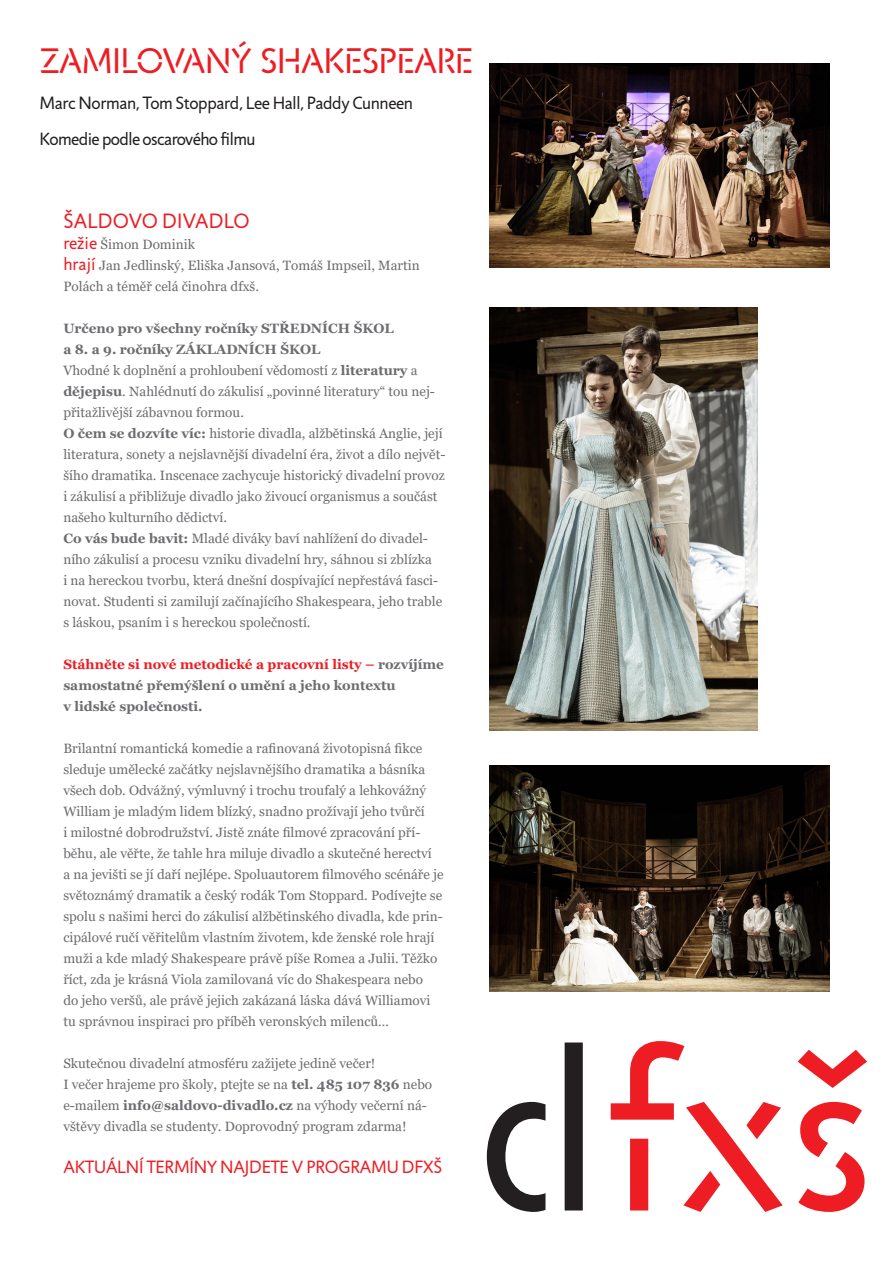
<style>
.page{position:relative;width:893px;height:1263px;background:#fff}
.page>*{position:absolute;margin:0;border:0;box-sizing:border-box;transform-origin:0 0}
.t1{font:232.95px "Jigsaw Stencil";color:#ee1d23}
.t2{font:36px "Jigsaw Stencil";letter-spacing:-.02em;color:#ee1d23}
.t3{font:21px "Jigsaw";letter-spacing:.01em;color:#ee1d23}
.t4{font:18px "Jigsaw";letter-spacing:-.02em;color:#231f20}
.t5{font:18px "Jigsaw";letter-spacing:-.01em;color:#ee1d23}
.t6{font:13.5px/21px "Georgia";color:#6c6d70}
.t7{font:700 13.5px/21px "Georgia";color:#6c6d70}
.s1{font-family:"Jigsaw";font-size:18px;color:#ee1d23}
.s2{font-weight:700}
.s3{color:#ee1d23}
.s4{color:#231f20}
</style>
<div class="page">
<img style="left:489px;top:64px;width:340px;height:204px">
<img style="left:489px;top:308px;width:269px;height:422px">
<img style="left:489px;top:766px;width:340px;height:226px">
<p class="t2" style="left:40px;top:41px;width:435px">ZAMILOVANÝ SHAKESPEARE</p>
<p class="t4" style="left:39px;top:93px;width:375px">Marc Norman, Tom Stoppard, Lee Hall, Paddy Cunneen</p>
<p class="t4" style="left:39px;top:129px;width:218px">Komedie podle oscarového filmu</p>
<p class="t3" style="left:63px;top:208px;width:188px">ŠALDOVO DIVADLO</p>
<p class="t6" style="left:63px;top:234px;width:133px"><span class="s1">režie</span> Šimon Dominik</p>
<p class="t6" style="left:63px;top:255px;width:358px"><span class="s1">hrají</span> Jan Jedlinský, Eliška Jansová, Tomáš Impseil, Martin<br>Polách a téměř celá činohra dfxš.</p>
<p class="t7" style="left:63px;top:317px;width:332px">Určeno pro všechny ročníky STŘEDNÍCH ŠKOL</p>
<p class="t7" style="left:63px;top:338px;width:259px">a 8. a 9. ročníky ZÁKLADNÍCH Š KOL</p>
<p class="t6" style="left:63px;top:360px;width:373px">Vhodné k doplnění a prohloubení vědomostí z <span class="s2">literatury</span> a <span class="s2">dějepisu</span>. Nahlédnutí do zákulisí „povinné literatury“ tou nej&shy;přitažlivější zábavnou formou.</p>
<p class="t6" style="left:63px;top:423px;width:384px"><span class="s2">O čem se dozvíte víc:</span> historie divadla, alžbětinská Anglie, její literatura, sonety a nejslavnější divadelní éra, život a dílo největ&shy;šího dramatika. Inscenace zachycuje historický divadelní provoz i zákulisí a přibližuje divadlo jako živoucí organismus a součást našeho kulturního dědictví.</p>
<p class="t6" style="left:63px;top:528px;width:380px"><span class="s2">Co vás bude bavit:</span> Mladé diváky baví nahlížení do divadel&shy;ního zákulisí a procesu vzniku divadelní hry, sáhnou si zblízka<br>i na hereckou tvorbu, která dnešní dospívající nepřestává fasci&shy;novat. Studenti si zamilují začínajícího Shakespeara, jeho trable s láskou, psaním i s hereckou společností.</p>
<p class="t7" style="left:63px;top:653px;width:382px"><span class="s3">Stáhněte si nové metodické a pracovní listy –</span> rozvíjíme samostatné přemýšlení o umění a jeho kontextu</p>
<p class="t7" style="left:63px;top:695px;width:141px">v lidské společnosti.</p>
<p class="t6" style="left:63px;top:738px;width:382px">Brilantní romantická komedie a rafinovaná životopisná fikce sleduje umělecké začátky nejslavnějšího dramatika a básníka všech dob. Odvážný, výmluvný i trochu troufalý a lehkovážný William je mladým lidem blízký, snadno prožívají jeho tvůrčí<br>i milostné dobrodružství. Jistě znáte filmové zpracování pří&shy;běhu, ale věřte, že tahle hra miluje divadlo a skutečné herectví<br>a na jevišti se jí daří nejlépe. Spoluautorem filmového scénáře je světoznámý dramatik a český rodák Tom Stoppard. Podívejte se spolu s našimi herci do zákulisí alžbětinského divadla, kde prin&shy;cipálové ručí věřitelům vlastním životem, kde ženské role hrají muži a kde mladý Shakespeare právě píše Romea a Julii. Těžko říct, zda je krásná Viola zamilovaná víc do Shakespeara nebo<br>do jeho veršů, ale právě jejich zakázaná láska dává Williamovi tu správnou inspiraci pro příběh veronských milenců…</p>
<p class="t6" style="left:63px;top:1053px;width:314px">Skutečnou divadelní atmosféru zažijete jedině večer!</p>
<p class="t6" style="left:63px;top:1074px;width:370px">I večer hrajeme pro školy, ptejte se na <span class="s2">tel. 485 107 836</span> nebo e-mailem <span class="s2">info@saldovo-divadlo.cz</span> na výhody večerní ná&shy;vštěvy divadla se studenty. Doprovodný program zdarma!</p>
<p class="t5" style="left:63px;top:1156px;width:380px">AKTUÁLNÍ TERMÍNY NAJDETE V PROGRAMU DFXŠ</p>
<p class="t1" style="left:478px;top:997px;width:397px"><span class="s4">d</span>fxš</p>
</div>
